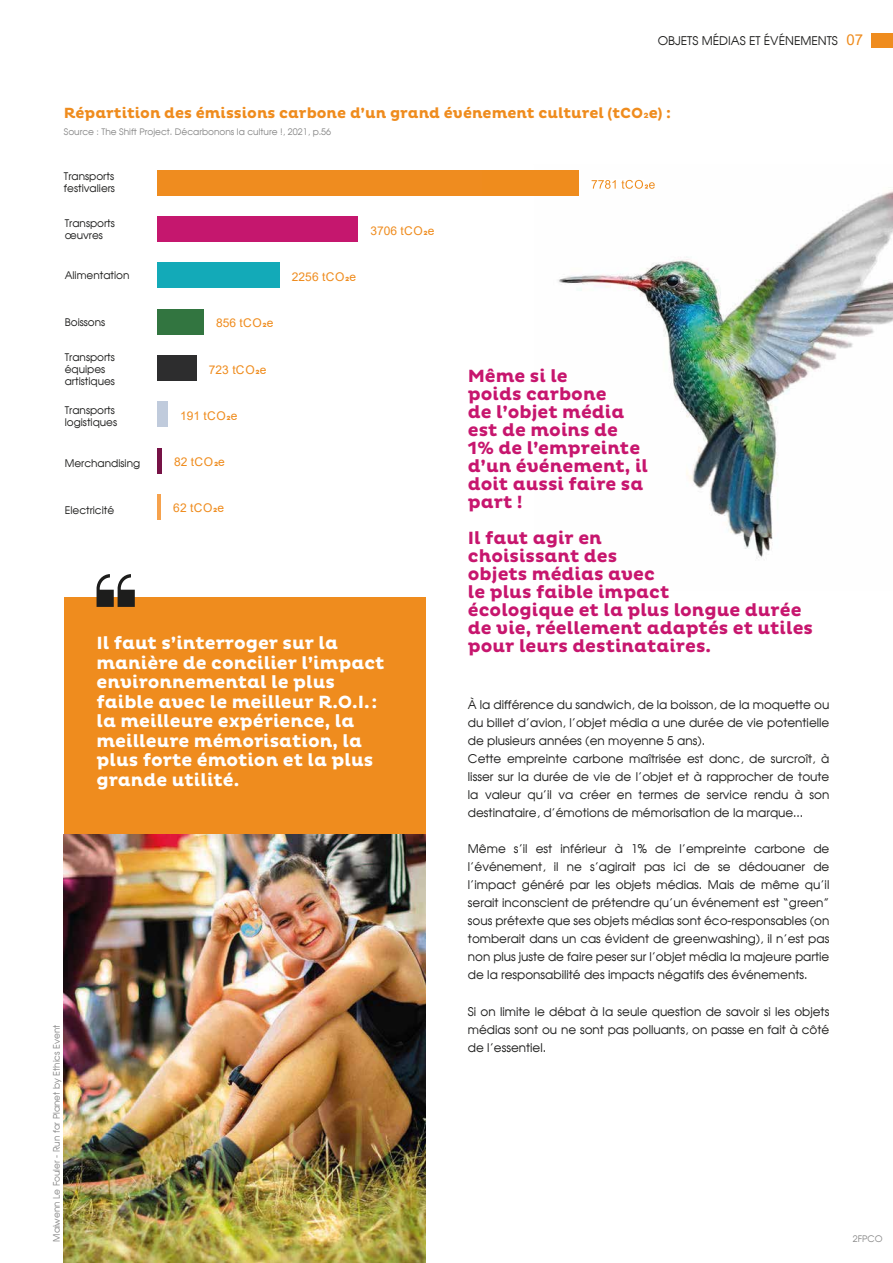
<style>
.page{position:relative;width:893px;height:1263px;background:#fff}
.page>*{position:absolute;margin:0;border:0;box-sizing:border-box;transform-origin:0 0}
.t1{font:700 18px/18px "Pluto";color:#c7166e}
.t2{font:700 18px/19.5px "Pluto";color:#fff}
.t3{font:700 15px "Pluto";color:#ef8c1e}
.t4{font:12px/18px "Avalon Plain";color:#1d1d1c;text-align:justify}
.t5{font:12px "Arial";letter-spacing:.015em;color:#ef8c1e}
.t6{font:10.5px/12px "Avalon Plain";color:#1d1d1c}
.t7{font:9px "Avalon Plain";color:#878787}
.s1{font-family:"Arial";font-size:15px;color:#ef8c1e}
.s2{font-family:"Pluto";font-weight:700}
</style>
<div class="page">
<div style="left:872px;top:33px;width:21px;height:15px;background:#ef8c1e"></div>
<div style="left:64px;top:597px;width:361px;height:245px;background:#ef8c1e"></div>
<svg style="left:97px;top:574px;width:38px;height:33px"></svg>
<img style="left:64px;top:835px;width:361px;height:428px">
<hr style="left:157px;top:448px;width:4px;height:25px;background:#761246">
<hr style="left:157px;top:494px;width:4px;height:26px;background:#f6a24d">
<div style="left:157px;top:309px;width:46px;height:25px;background:#327540"></div>
<div style="left:157px;top:263px;width:122px;height:25px;background:#13aab8"></div>
<div style="left:157px;top:402px;width:10px;height:25px;background:#c0cbdc"></div>
<div style="left:157px;top:216px;width:201px;height:25px;background:#c5176e"></div>
<div style="left:157px;top:355px;width:39px;height:26px;background:#2d2d2e"></div>
<div style="left:157px;top:170px;width:421px;height:25px;background:#ef8c1f"></div>
<img style="left:483px;top:170px;width:410px;height:389px">
<img style="left:592px;top:180px;width:52px;height:9px">
<svg style="left:645px;top:182px;width:11px;height:7px"></svg>
<img style="left:483px;top:170px;width:95px;height:25px">
<p class="t4" style="left:658px;top:32px;width:207px">OBJETS MÉDIAS ET ÉVÉNEMENTS <span class="s1">07</span></p>
<p class="t3" style="left:64px;top:104px;width:609px">Répartition des émissions carbone d’un grand événement culturel (tCO2e) :</p>
<p class="t7" style="left:64px;top:126px;width:269px">Source : The Shift Project. Décarbonons la culture !, 2021, p.56</p>
<p class="t6" style="left:64px;top:170px;width:53px">Transports festivaliers</p>
<p class="t6" style="left:65px;top:216px;width:52px">Transports œuvres</p>
<p class="t6" style="left:65px;top:269px;width:66px">Alimentation</p>
<p class="t6" style="left:65px;top:316px;width:42px">Boissons</p>
<p class="t6" style="left:65px;top:351px;width:52px">Transports équipes artistiques</p>
<p class="t6" style="left:65px;top:404px;width:54px">Transports logistiques</p>
<p class="t6" style="left:65px;top:457px;width:77px">Merchandising</p>
<p class="t6" style="left:65px;top:504px;width:51px">Electricité</p>
<p class="t5" style="left:216px;top:315px;width:59px">856 tCO<span class="s2">2</span>e</p>
<p class="t5" style="left:209px;top:361px;width:59px">723 tCO<span class="s2">2</span>e</p>
<p class="t5" style="left:180px;top:407px;width:59px">191 tCO<span class="s2">2</span>e</p>
<p class="t5" style="left:174px;top:454px;width:52px">82 tCO<span class="s2">2</span>e</p>
<p class="t5" style="left:173px;top:500px;width:52px">62 tCO<span class="s2">2</span>e</p>
<p class="t5" style="left:292px;top:269px;width:66px">2256 tCO<span class="s2">2</span>e</p>
<p class="t5" style="left:370px;top:222px;width:66px">3706 tCO<span class="s2">2</span>e</p>
<h1 class="t2" style="left:97px;top:634px;width:290px">Il faut s’interroger sur la manière de concilier l’impact environnemental le plus faible avec le meilleur R.O.I.: la meilleure expérience, la meilleure mémorisation, la plus forte émotion et la plus grande utilité.</h1>
<p class="t7" style="left:51px;top:1242px;width:219px;rotate:-90deg">Maiwenn Le Fouler - Run for Planet by Ethics Event</p>
<h1 class="t1" style="left:468px;top:367px;width:182px">Même si le<br>poids carbone<br>de l’objet média est de moins de<br>1% de l’empreinte d’un événement, il doit aussi faire sa part !</h1>
<h1 class="t1" style="left:468px;top:529px;width:347px">Il faut agir en<br>choisissant des<br>objets médias avec<br>le plus faible impact<br>écologique et la plus longue durée de vie, réellement adaptés et utiles pour leurs destinataires.</h1>
<p class="t4" style="left:468px;top:696px;width:363px;text-align:left">À la différence du sandwich, de la boisson, de la moquette ou du billet d’avion, l’objet média a une durée de vie potentielle de plusieurs années (en moyenne 5 ans).<br>Cette empreinte carbone maîtrisée est donc, de surcroît, à lisser sur la durée de vie de l’objet et à rapprocher de toute la valeur qu’il va créer en termes de service rendu à son destinataire, d’émotions de mémorisation de la marque...</p>
<p class="t4" style="left:468px;top:840px;width:363px">Même s’il est inférieur à 1% de l’empreinte carbone de l’événement, il ne s’agirait pas ici de se dédouaner de l’impact généré par les objets médias. Mais de même qu’il serait inconscient de prétendre qu’un événement est “green” sous prétexte que ses objets médias sont éco-responsables (on tomberait dans un cas évident de greenwashing), il n’est pas non plus juste de faire peser sur l’objet média la majeure partie de la responsabilité des impacts négatifs des événements.</p>
<p class="t4" style="left:468px;top:1002px;width:363px">Si on limite le débat à la seule question de savoir si les objets médias sont ou ne sont pas polluants, on passe en fait à côté de l’essentiel.</p>
<p class="t7" style="left:853px;top:1233px;width:31px">2FPCO</p>
</div>
